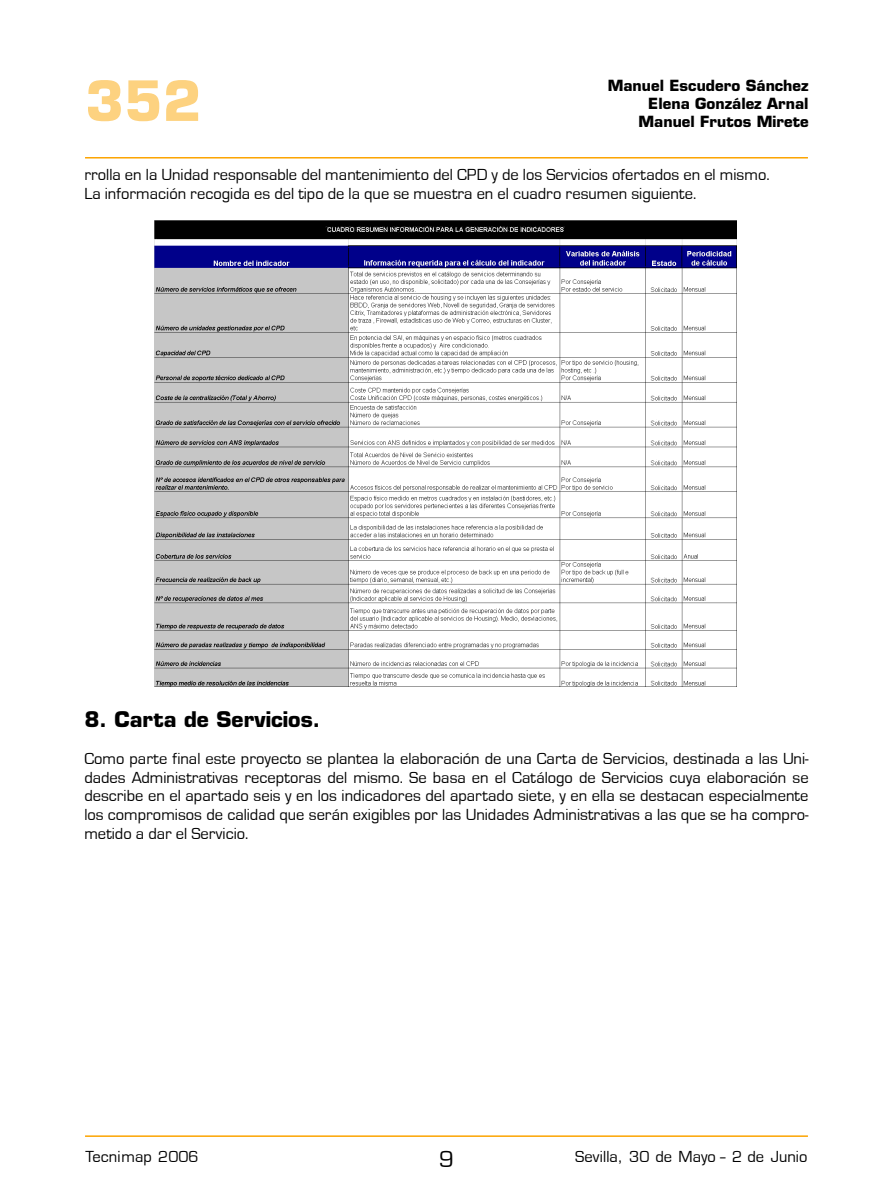
<style>
.page{position:relative;width:893px;height:1200px;background:#fff}
.page>*{position:absolute;margin:0;border:0;box-sizing:border-box;transform-origin:0 0}
.t1{font:700 54px "Eurostile";color:#fdd280}
.t2{font:700 21px "Eurostile";color:#000}
.t3{font:16.5px/18.6px "Eurostile T";color:#000}
.t4{font:16.5px "Eurostile";color:#000}
.t5{font:700 15px/18px "Eurostile";color:#000;text-align:right}
</style>
<div class="page">
<hr style="left:85px;top:1135px;width:723px;height:1px;background:#fca400">
<hr style="left:85px;top:157px;width:723px;height:1px;background:#fca400">
<img style="left:154px;top:220px;width:583px;height:466px">
<h1 class="t1" style="left:85px;top:68px;width:118px">352</h1>
<p class="t5" style="left:608px;top:77px;width:202px">Manuel Escudero Sánchez<br>Elena González Arnal<br>Manuel Frutos Mirete</p>
<p class="t3" style="left:84px;top:166px;width:687px">rrolla en la Unidad responsable del mantenimiento del CPD y de los Servicios ofertados en el mismo.<br>La información recogida es del tipo de la que se muestra en el cuadro resumen siguiente.</p>
<p class="t2" style="left:84px;top:706px;width:238px">8. Carta de Servicios.</p>
<p class="t3" style="left:84px;top:749px;width:726px;text-align:justify">Como parte final este proyecto se plantea la elaboración de una Carta de Servicios, destinada a las Uni&shy;dades Administrativas receptoras del mismo. Se basa en el Catálogo de Servicios cuya elaboración se describe en el apartado seis y en los indicadores del apartado siete, y en ella se destacan especialmente los compromisos de calidad que serán exigibles por las Unidades Administrativas a las que se ha compro&shy;metido a dar el Servicio.</p>
<p class="t4" style="left:85px;top:1146px;width:115px">Tecnimap 2006</p>
<p class="t3" style="left:575px;top:1146px;width:234px">Sevilla, 30 de Mayo - 2 de Junio</p>
</div>
